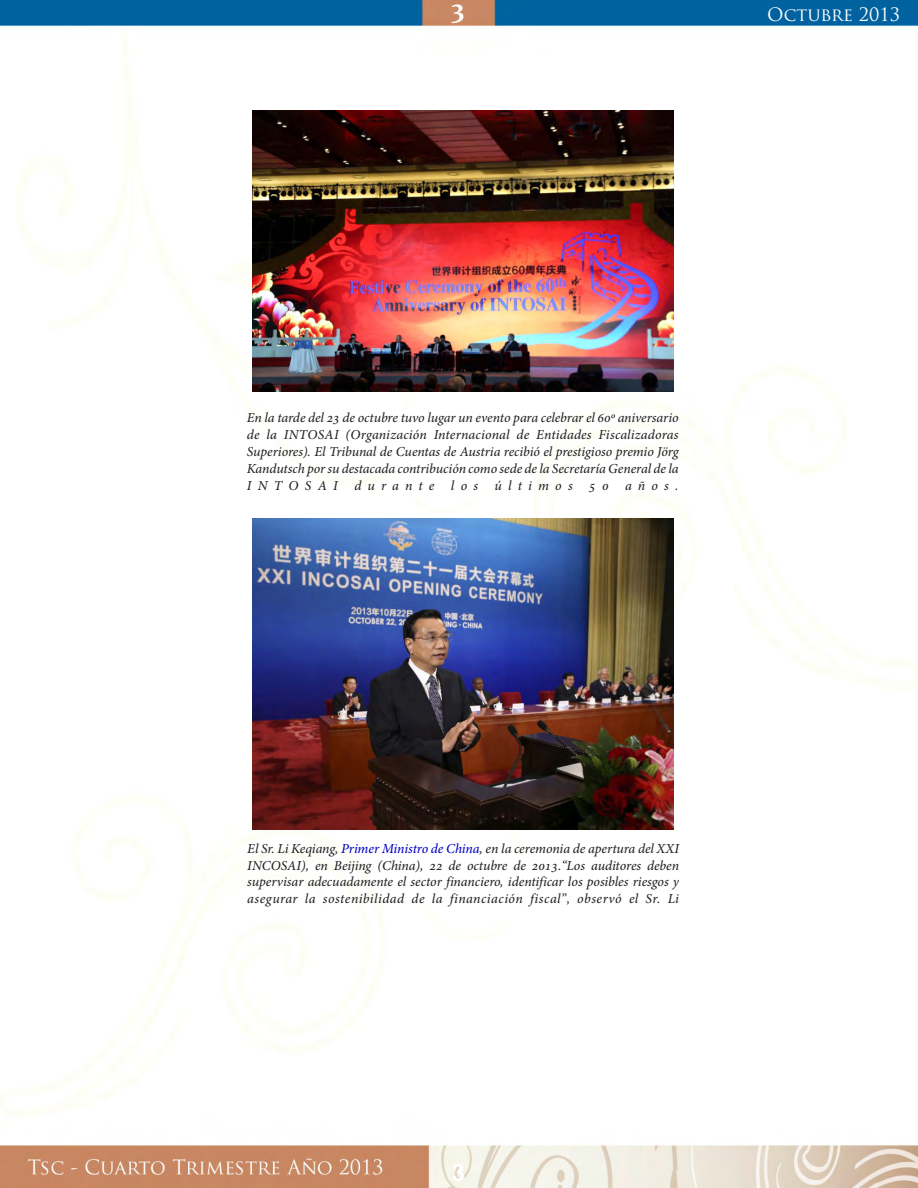
<style>
.page{position:relative;width:918px;height:1188px;background:#fff}
.page>*{position:absolute;margin:0;border:0;box-sizing:border-box;transform-origin:0 0}
.t1{font:700 27px "Constantia";color:#fff}
.t2{font:700 24px "Arial";color:#fff}
.t3{font:18px "Trajan Pro";color:#fff}
.t4{font:italic 13.5px/16.8px "Adobe Hebrew";letter-spacing:.035em;color:#231f20;text-align:justify}
.s1{color:#0000c4}
</style>
<div class="page">
<img style="left:0;top:0;width:918px;height:1188px">
<img style="left:252px;top:110px;width:422px;height:282px">
<img style="left:252px;top:519px;width:421px;height:310px">
<h1 class="t1" style="left:452px;top:-3px;width:14px">3</h1>
<h3 class="t3" style="left:767px;top:7px;width:134px">OCTUBRE 2013</h3>
<p class="t4" style="left:247px;top:411px;width:433px">En la tarde del 23 de octubre tuvo lugar un evento para celebrar el 60º aniversario de la INTOSAI (Organización Internacional de Entidades Fiscalizadoras Superiores). El Tribunal de Cuentas de Austria recibió el prestigioso premio Jörg Kandutsch por su destacada contribución como sede de la Secretaría General de la INTOSAI durante los últimos 50 años.</p>
<p class="t4" style="left:247px;top:841px;width:433px">El Sr. Li Keqiang, <span class="s1">Primer Ministro de China</span>, en la ceremonia de apertura del XXI INCOSAI), en Beijing (China), 22 de octubre de 2013.“Los auditores deben supervisar adecuadamente el sector financiero, identificar los posibles riesgos y asegurar la sostenibilidad de la financiación fiscal”, observó el Sr. Li</p>
<h2 class="t2" style="left:452px;top:1163px;width:15px">3</h2>
</div>
